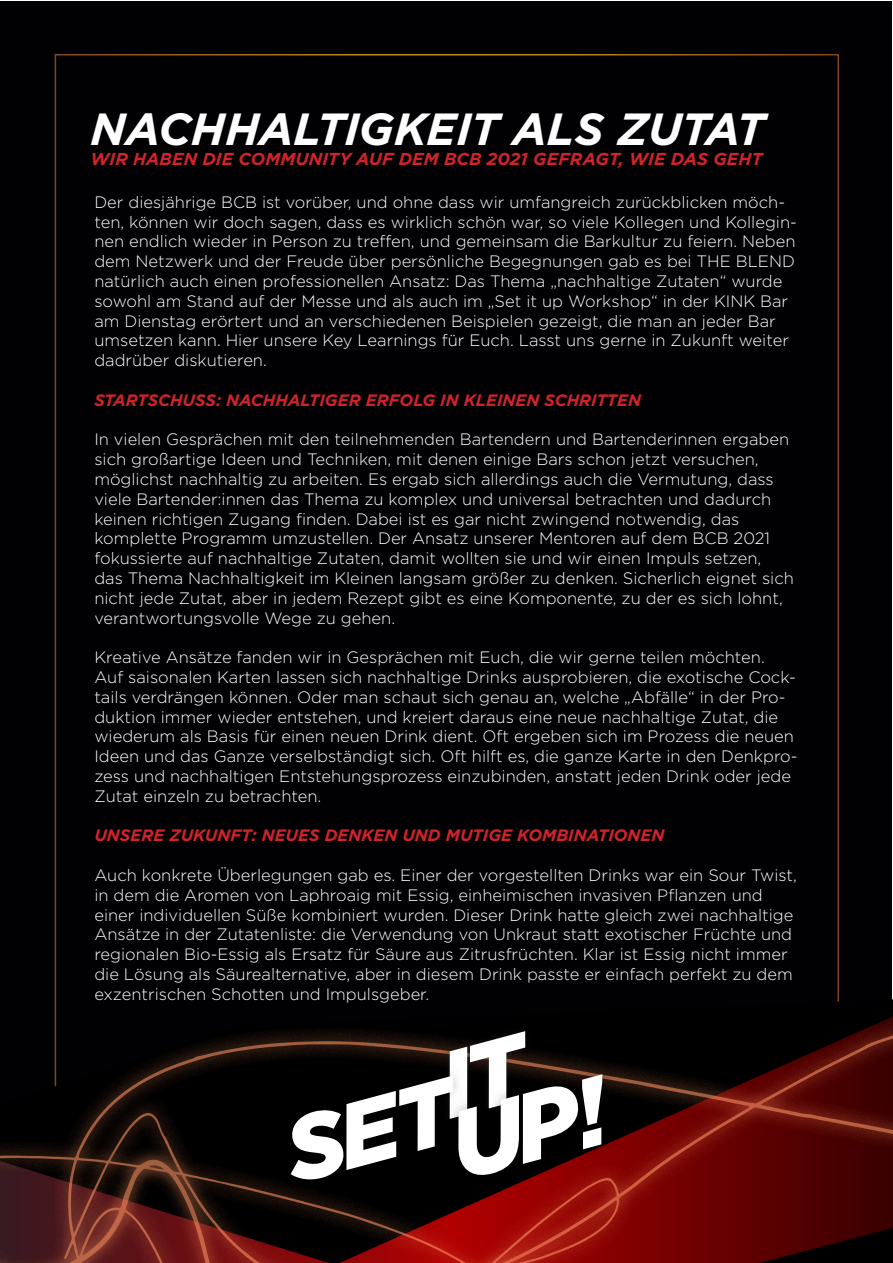
<style>
.page{position:relative;width:893px;height:1263px;background:#fff}
.page>*{position:absolute;margin:0;border:0;box-sizing:border-box;transform-origin:0 0}
.t1{font:italic 700 45px "Gotham";letter-spacing:-.005em;color:#fff}
.t2{font:italic 700 17.25px "Gotham";letter-spacing:.005em;color:#d1232a}
.t3{font:300 16.5px/19.8px "Gotham";color:#fff}
.t4{font:italic 700 16.5px "Gotham";color:#d1232a}
</style>
<div class="page">
<div style="left:1px;top:1px;width:891px;height:1261px;background:#010104"></div>
<img style="left:0;top:999px;width:893px;height:264px">
<div style="left:446px;top:1063px;width:168px;height:124px;background:#000;opacity:.3"></div>
<svg style="left:262px;top:1023px;width:340px;height:177px"></svg>
<p class="t1" style="left:91px;top:99px;width:675px">NACHHALTIGKEIT ALS ZUTAT</p>
<p class="t2" style="left:91px;top:148px;width:673px">WIR HABEN DIE COMMUNITY AUF DEM BCB 2021 GEFRAGT, WIE DAS GEHT</p>
<p class="t3" style="left:94px;top:192px;width:704px">Der diesjährige BCB ist vorüber, und ohne dass wir umfangreich zurückblicken möch&shy;ten, können wir doch sagen, dass es wirklich schön war, so viele Kollegen und Kollegin&shy;nen endlich wieder in Person zu treffen, und gemeinsam die Barkultur zu feiern. Neben dem Netzwerk und der Freude über persönliche Begegnungen gab es bei THE BLEND natürlich auch einen professionellen Ansatz: Das Thema „nachhaltige Zutaten“ wurde sowohl am Stand auf der Messe und als auch im „Set it up Workshop“ in der KINK Bar am Dienstag erörtert und an verschiedenen Beispielen gezeigt, die man an jeder Bar umsetzen kann. Hier unsere Key Learnings für Euch. Lasst uns gerne in Zukunft weiter dadrüber diskutieren.</p>
<p class="t4" style="left:94px;top:389px;width:548px">STARTSCHUSS: NACHHALTIGER ERFOLG IN KLEINEN SCHRITTEN</p>
<p class="t3" style="left:94px;top:429px;width:701px">In vielen Gesprächen mit den teilnehmenden Bartendern und Bartenderinnen ergaben sich großartige Ideen und Techniken, mit denen einige Bars schon jetzt versuchen, möglichst nachhaltig zu arbeiten. Es ergab sich allerdings auch die Vermutung, dass viele Bartender:innen das Thema zu komplex und universal betrachten und dadurch keinen richtigen Zugang finden. Dabei ist es gar nicht zwingend notwendig, das komplette Programm umzustellen. Der Ansatz unserer Mentoren auf dem BCB 2021 fokussierte auf nachhaltige Zutaten, damit wollten sie und wir einen Impuls setzen, das Thema Nachhaltigkeit im Kleinen langsam größer zu denken. Sicherlich eignet sich nicht jede Zutat, aber in jedem Rezept gibt es eine Komponente, zu der es sich lohnt, verantwortungsvolle Wege zu gehen.</p>
<p class="t3" style="left:94px;top:647px;width:672px">Kreative Ansätze fanden wir in Gesprächen mit Euch, die wir gerne teilen möchten.</p>
<p class="t3" style="left:94px;top:667px;width:705px">Auf saisonalen Karten lassen sich nachhaltige Drinks ausprobieren, die exotische Cock&shy;tails verdrängen können. Oder man schaut sich genau an, welche „Abfälle“ in der Pro&shy;duktion immer wieder entstehen, und kreiert daraus eine neue nachhaltige Zutat, die wiederum als Basis für einen neuen Drink dient. Oft ergeben sich im Prozess die neuen Ideen und das Ganze verselbständigt sich. Oft hilft es, die ganze Karte in den Denkpro&shy;zess und nachhaltigen Entstehungsprozess einzubinden, anstatt jeden Drink oder jede Zutat einzeln zu betrachten.</p>
<p class="t4" style="left:94px;top:825px;width:572px">UNSERE ZUKUNFT: NEUES DENKEN UND MUTIGE KOMBINATIONEN</p>
<p class="t3" style="left:94px;top:865px;width:704px">Auch konkrete Überlegungen gab es. Einer der vorgestellten Drinks war ein Sour Twist, in dem die Aromen von Laphroaig mit Essig, einheimischen invasiven Pflanzen und einer individuellen Süße kombiniert wurden. Dieser Drink hatte gleich zwei nachhaltige Ansätze in der Zutatenliste: die Verwendung von Unkraut statt exotischer Früchte und regionalen Bio-Essig als Ersatz für Säure aus Zitrusfrüchten. Klar ist Essig nicht immer die Lösung als Säurealternative, aber in diesem Drink passte er einfach perfekt zu dem exzentrischen Schotten und Impulsgeber.</p>
</div>
